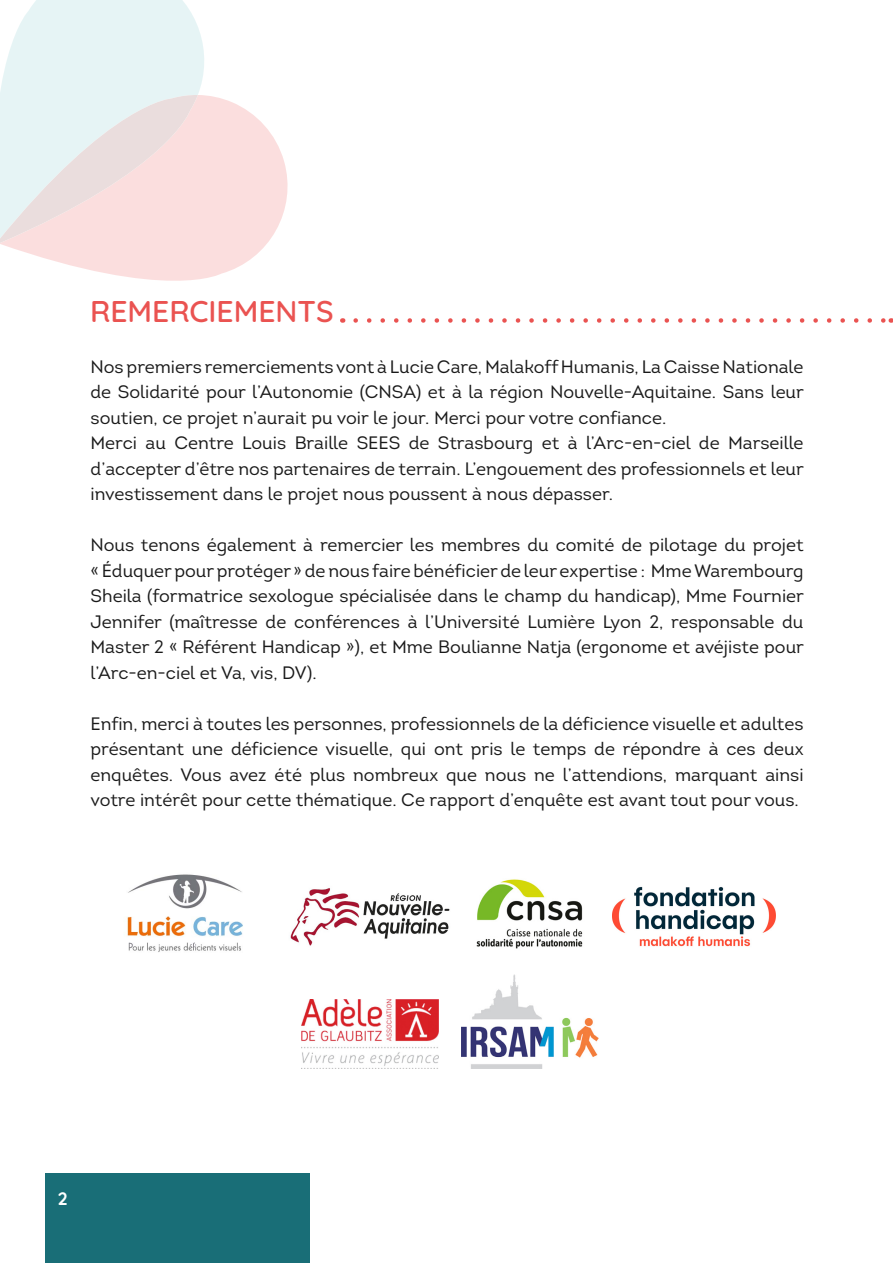
<style>
.page{position:relative;width:893px;height:1263px;background:#fff}
.page>*{position:absolute;margin:0;border:0;box-sizing:border-box;transform-origin:0 0}
.Titre_H1{font:600 30px "Quicksand";color:#ea5351}
.Texte{font:18px/25.5px "Intro";color:#1a1a1a;text-align:justify}
.t1{font:700 18px "Quicksand";color:#fff}
</style>
<div class="page">
<div style="left:45px;top:1174px;width:265px;height:89px;background:#196e77"></div>
<svg style="left:4px;top:97px;width:284px;height:184px;fill:#fbdede"></svg>
<svg style="left:0;top:0;width:214px;height:245px;background:#ebf2f3"></svg>
<svg style="left:0;top:95px;width:198px;height:148px;background:#efe5e5"></svg>
<svg style="left:356px;top:318px;width:528px;height:5px"></svg>
<img style="left:476px;top:879px;width:107px;height:96px">
<img style="left:127px;top:874px;width:187px;height:126px">
<img style="left:613px;top:886px;width:163px;height:61px">
<img style="left:280px;top:874px;width:170px;height:92px">
<img style="left:302px;top:1000px;width:136px;height:69px">
<img style="left:462px;top:975px;width:137px;height:94px">
<h1 class="Titre_H1" style="left:90px;top:288px;width:245px">REMERCIEMENTS</h1>
<p class="Texte" style="left:91px;top:354px;width:715px">Nos premiers remerciements vont à Lucie Care, Malakoff Humanis, La Caisse Nationale de Solidarité pour l’Autonomie (CNSA) et à la région Nouvelle-Aquitaine. Sans leur soutien, ce projet n’aurait pu voir le jour. Merci pour votre confiance.</p>
<p class="Texte" style="left:91px;top:430px;width:715px">Merci au Centre Louis Braille SEES de Strasbourg et à l’Arc-en-ciel de Marseille d’accepter d’être nos partenaires de terrain. L’engouement des professionnels et leur investissement dans le projet nous poussent à nous dépasser.</p>
<p class="Texte" style="left:91px;top:532px;width:715px">Nous tenons également à remercier les membres du comité de pilotage du projet « Éduquer pour protéger » de nous faire bénéficier de leur expertise : Mme Warembourg Sheila (formatrice sexologue spécialisée dans le champ du handicap), Mme Fournier Jennifer (maîtresse de conférences à l’Université Lumière Lyon 2, responsable du Master 2 « Référent Handicap »), et Mme Boulianne Natja (ergonome et avéjiste pour l’Arc-en-ciel et Va, vis, DV).</p>
<p class="Texte" style="left:91px;top:711px;width:714px">Enfin, merci à toutes les personnes, professionnels de la déficience visuelle et adultes présentant une déficience visuelle, qui ont pris le temps de répondre à ces deux enquêtes. Vous avez été plus nombreux que nous ne l’attendions, marquant ainsi votre intérêt pour cette thématique. Ce rapport d’enquête est avant tout pour vous.</p>
<p class="t1" style="left:58px;top:1184px;width:11px">2</p>
</div>
